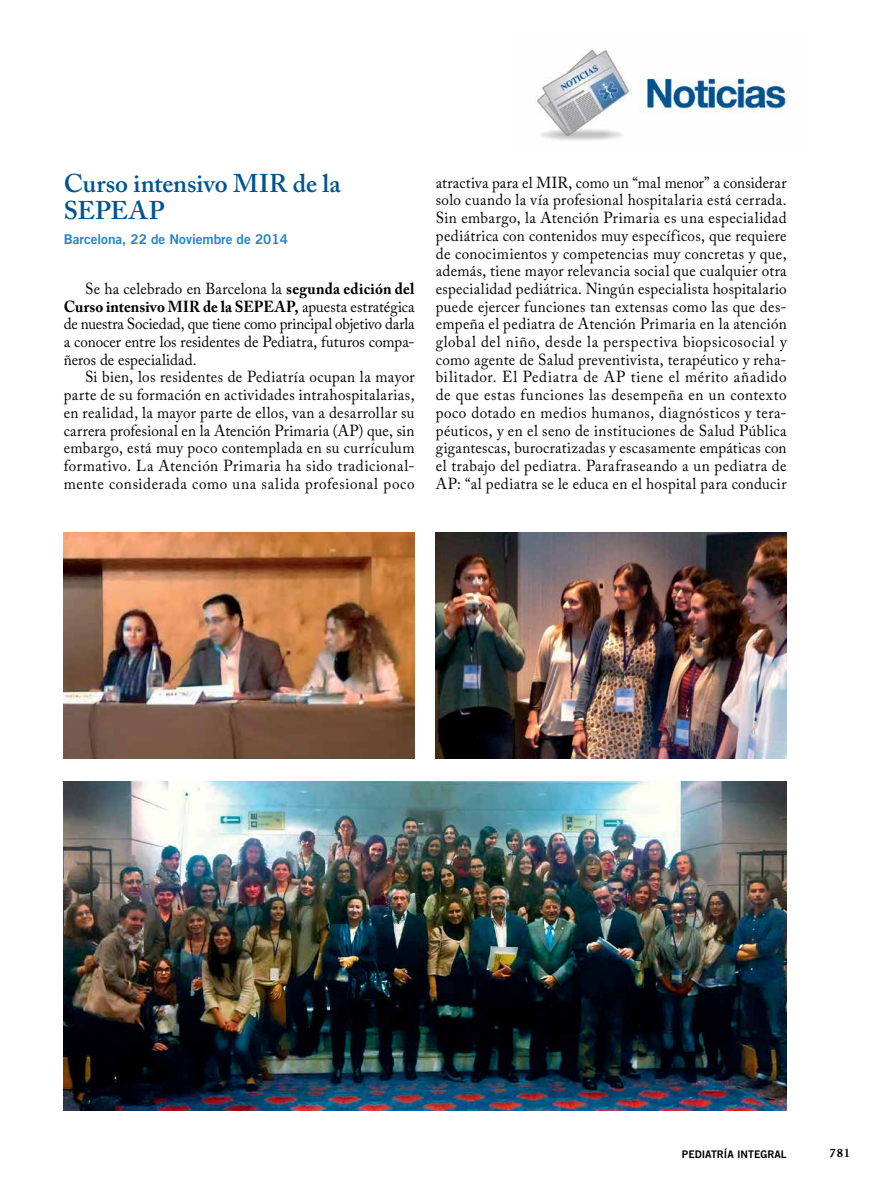
<style>
.page{position:relative;width:893px;height:1191px;background:#fff}
.page>*{position:absolute;margin:0;border:0;box-sizing:border-box;transform-origin:0 0}
.t1{font:600 25.5px/27px "Adobe Caslon Pro";color:#00558f}
.t2{font:15.9px/17.7px "Adobe Caslon Pro";letter-spacing:.025em;color:#000;text-align:justify;scale:.95 1}
.t3{font:13.5px "Trade Gothic Bold Two";color:#2484c6}
.t4{font:700 13.5px "Joanna MT Std";color:#000}
.t5{font:10.5px "Trade Gothic Bold Two";color:#000}
.s1{font-weight:700}
</style>
<div class="page">
<img style="left:537px;top:49px;width:251px;height:91px">
<img style="left:64px;top:533px;width:351px;height:225px">
<img style="left:436px;top:533px;width:351px;height:225px">
<img style="left:64px;top:782px;width:723px;height:328px">
<h1 class="t1" style="left:64px;top:170px;width:278px">Curso intensivo MIR de la<br>SEPEAP</h1>
<p class="t3" style="left:64px;top:231px;width:226px">Barcelona, 22 de Noviembre de 2014</p>
<p class="t2" style="left:64px;top:279px;width:371px;text-indent:21px">Se ha celebrado en Barcelona la <span class="s1">segunda edición del Curso intensivo MIR de la SEPEAP,</span> apuesta estratégica de nuestra Sociedad, que tiene como principal objetivo darla a conocer entre los residentes de Pediatra, futuros compa&shy;ñeros de especialidad.</p>
<p class="t2" style="left:64px;top:368px;width:371px;text-indent:21px">Si bien, los residentes de Pediatría ocupan la mayor parte de su formación en actividades intrahospitalarias, en realidad, la mayor parte de ellos, van a desarrollar su carrera profesional en la Atención Primaria (AP) que, sin embargo, está muy poco contemplada en su currículum formativo. La Atención Primaria ha sido tradicional&shy;mente considerada como una salida profesional poco</p>
<p class="t2" style="left:436px;top:173px;width:371px">atractiva para el MIR, como un “mal menor” a considerar solo cuando la vía profesional hospitalaria está cerrada.<br>Sin embargo, la Atención Primaria es una especialidad pediátrica con contenidos muy específicos, que requiere de conocimientos y competencias muy concretas y que, además, tiene mayor relevancia social que cualquier otra especialidad pediátrica. Ningún especialista hospitalario puede ejercer funciones tan extensas como las que des&shy;empeña el pediatra de Atención Primaria en la atención global del niño, desde la perspectiva biopsicosocial y como agente de Salud preventivista, terapéutico y reha&shy;bilitador. El Pediatra de AP tiene el mérito añadido de que estas funciones las desempeña en un contexto poco dotado en medios humanos, diagnósticos y tera&shy;péuticos, y en el seno de instituciones de Salud Pública gigantescas, burocratizadas y escasamente empáticas con el trabajo del pediatra. Parafraseando a un pediatra de AP: “al pediatra se le educa en el hospital para conducir</p>
<p class="t5" style="left:682px;top:1148px;width:106px">PEDIATRÍA INTEGRAL</p>
<p class="t4" style="left:829px;top:1146px;width:23px">781</p>
</div>
